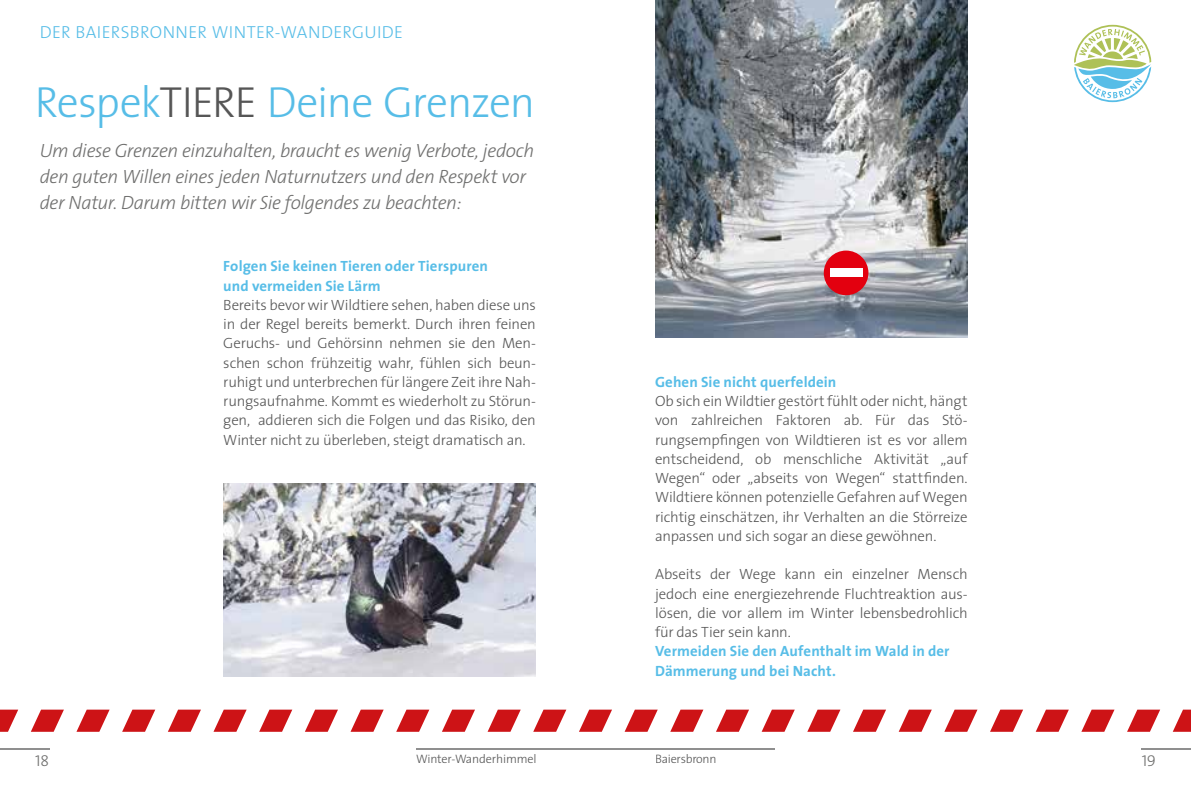
<style>
.page{position:relative;width:1191px;height:794px;background:#fff}
.page>*{position:absolute;margin:0;border:0;box-sizing:border-box;transform-origin:0 0}
.t1{font:300 43.75px "The Sans";letter-spacing:-.025em;color:#57bde7}
.t2{font:italic 300 19.25px/26.2px "The Sans";letter-spacing:-.025em;color:#6f6f6e}
.t3{font:300 17.5px "The Sans";letter-spacing:.02em;color:#57bde7}
.t4{font:15.75px "The Sans Light Caps";color:#6f6f6e}
.t5{font:300 14.88px/19.2px "The Sans";letter-spacing:-.015em;color:#565656;text-align:justify}
.t6{font:700 14.88px/19.2px "The Sans";letter-spacing:.01em;color:#57bde7}
.t7{font:300 12.25px "The Sans";letter-spacing:-.015em;color:#565656}
.s1{color:#565656}
</style>
<div class="page">
<img style="left:655px;top:0;width:312px;height:337px">
<div style="left:823px;top:250px;width:45px;height:45px;background:#e3000f;border-radius:50%"></div>
<div style="left:830px;top:268px;width:32px;height:9px;background:#fff"></div>
<svg style="left:0;top:709px;width:18px;height:23px"></svg>
<svg style="left:31px;top:709px;width:33px;height:23px"></svg>
<svg style="left:76px;top:709px;width:34px;height:23px"></svg>
<svg style="left:122px;top:709px;width:33px;height:23px"></svg>
<svg style="left:168px;top:709px;width:33px;height:23px"></svg>
<svg style="left:213px;top:709px;width:34px;height:23px"></svg>
<svg style="left:259px;top:709px;width:33px;height:23px"></svg>
<svg style="left:305px;top:709px;width:33px;height:23px"></svg>
<svg style="left:350px;top:709px;width:34px;height:23px"></svg>
<svg style="left:396px;top:709px;width:33px;height:23px"></svg>
<svg style="left:442px;top:709px;width:33px;height:23px"></svg>
<svg style="left:487px;top:709px;width:34px;height:23px"></svg>
<svg style="left:533px;top:709px;width:33px;height:23px"></svg>
<svg style="left:579px;top:709px;width:33px;height:23px"></svg>
<svg style="left:624px;top:709px;width:34px;height:23px"></svg>
<svg style="left:670px;top:709px;width:33px;height:23px"></svg>
<svg style="left:716px;top:709px;width:33px;height:23px"></svg>
<svg style="left:761px;top:709px;width:33px;height:23px"></svg>
<svg style="left:807px;top:709px;width:33px;height:23px"></svg>
<svg style="left:853px;top:709px;width:33px;height:23px"></svg>
<svg style="left:898px;top:709px;width:33px;height:23px"></svg>
<svg style="left:944px;top:709px;width:33px;height:23px"></svg>
<svg style="left:990px;top:709px;width:33px;height:23px"></svg>
<svg style="left:1035px;top:709px;width:33px;height:23px"></svg>
<svg style="left:1081px;top:709px;width:33px;height:23px"></svg>
<svg style="left:1127px;top:709px;width:33px;height:23px"></svg>
<svg style="left:1172px;top:709px;width:19px;height:23px"></svg>
<hr style="left:0;top:748px;width:49px;height:2px;background:#8f8f8f">
<hr style="left:416px;top:748px;width:179px;height:2px;background:#8f8f8f">
<hr style="left:595px;top:748px;width:180px;height:2px;background:#8f8f8f">
<hr style="left:1141px;top:748px;width:50px;height:2px;background:#8f8f8f">
<img style="left:223px;top:484px;width:313px;height:192px">
<svg style="left:1074px;top:25px;width:77px;height:77px"></svg>
<p class="t3" style="left:40px;top:17px;width:365px">DER BAIERSBRONNER WINTER-WANDERGUIDE</p>
<h1 class="t1" style="left:35px;top:66px;width:502px">Respek<span class="s1">TIERE</span> Deine Grenzen</h1>
<p class="t2" style="left:40px;top:137px;width:496px">Um diese Grenzen einzuhalten, braucht es wenig Verbote, jedoch den guten Willen eines jeden Naturnutzers und den Respekt vor der Natur. Darum bitten wir Sie folgendes zu beachten:</p>
<p class="t6" style="left:223px;top:256px;width:266px">Folgen Sie keinen Tieren oder Tierspuren und vermeiden Sie Lärm</p>
<p class="t5" style="left:223px;top:295px;width:314px">Bereits bevor wir Wildtiere sehen, haben diese uns in der Regel bereits bemerkt. Durch ihren feinen Geruchs- und Gehörsinn nehmen sie den Men&shy;schen schon frühzeitig wahr, fühlen sich beun&shy;ruhigt und unterbrechen für längere Zeit ihre Nah&shy;rungsaufnahme. Kommt es wiederholt zu Störun&shy;gen, addieren sich die Folgen und das Risiko, den Winter nicht zu überleben, steigt dramatisch an.</p>
<p class="t6" style="left:655px;top:372px;width:183px">Gehen Sie nicht querfeldein</p>
<p class="t5" style="left:655px;top:391px;width:314px">Ob sich ein Wildtier gestört fühlt oder nicht, hängt von zahlreichen Faktoren ab. Für das Stö&shy;rungsempfingen von Wildtieren ist es vor allem entscheidend, ob menschliche Aktivität „auf Wegen“ oder „abseits von Wegen“ stattfinden.<br>Wildtiere können potenzielle Gefahren auf Wegen richtig einschätzen, ihr Verhalten an die Störreize anpassen und sich sogar an diese gewöhnen.</p>
<p class="t5" style="left:655px;top:564px;width:314px">Abseits der Wege kann ein einzelner Mensch jedoch eine energiezehrende Fluchtreaktion aus&shy;lösen, die vor allem im Winter lebensbedrohlich für das Tier sein kann.</p>
<p class="t6" style="left:655px;top:641px;width:296px">Vermeiden Sie den Aufenthalt im Wald in der<br>Dämmerung und bei Nacht.</p>
<p class="t4" style="left:35px;top:747px;width:15px">18</p>
<p class="t7" style="left:416px;top:749px;width:122px">Winter-Wanderhimmel</p>
<p class="t7" style="left:655px;top:749px;width:63px">Baiersbronn</p>
<p class="t4" style="left:1141px;top:747px;width:16px">19</p>
</div>
